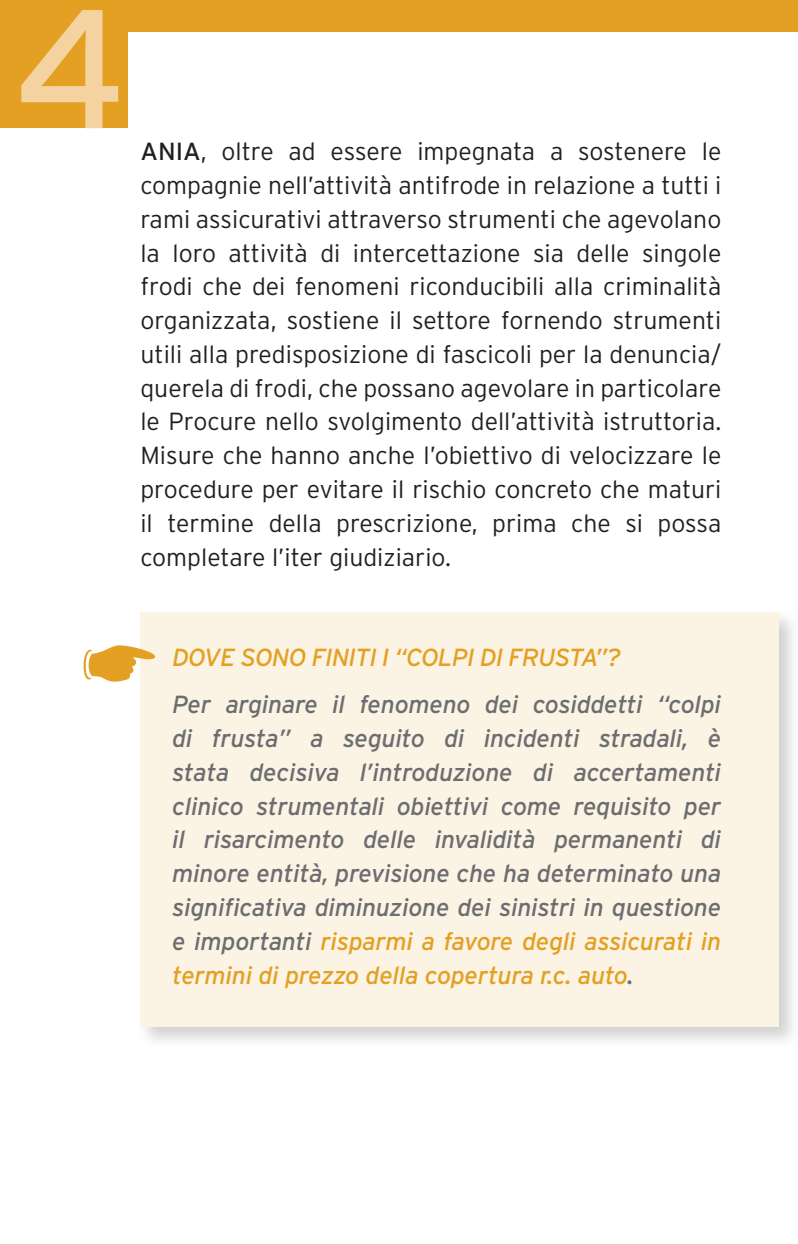
<style>
.page{position:relative;width:798px;height:1244px;background:#fff}
.page>*{position:absolute;margin:0;border:0;box-sizing:border-box;transform-origin:0 0}
.t1{font:168.75px "Interstate";color:#f4d3a0}
.t2{font:300 24.75px/33.8px "Interstate";color:#231f20;text-align:justify}
.t3{font:italic 24.75px/33.8px "Interstate";letter-spacing:-.01em;color:#6c6d70;text-align:justify}
.t4{font:italic 24.75px "Interstate";letter-spacing:-.03em;color:#e3a023}
.s1{font-weight:400}
.s2{color:#e3a023}
</style>
<div class="page">
<div style="left:0;top:0;width:797px;height:31px;background:#e3a023"></div>
<div style="left:0;top:0;width:128px;height:128px;background:#e3a023"></div>
<div style="left:137px;top:609px;width:660px;height:440px;background:#231f20;opacity:.2"></div>
<div style="left:140px;top:612px;width:638px;height:415px;background:#fbf3e4"></div>
<svg style="left:137px;top:645px;width:18px;height:36px"></svg>
<h1 class="t1" style="left:14px;top:-26px;width:114px">4</h1>
<p class="t2" style="left:140px;top:134px;width:582px"><span class="s1">ANIA</span>, oltre ad essere impegnata a sostenere le compagnie nell’attività antifrode in relazione a tutti i rami assicurativi attraverso strumenti che agevolano la loro attività di intercettazione sia delle singole frodi che dei fenomeni riconducibili alla criminalità organizzata, sostiene il settore fornendo strumenti utili alla predisposizione di fascicoli per la denuncia/ querela di frodi, che possano agevolare in particolare le Procure nello svolgimento dell’attività istruttoria.<br>Misure che hanno anche l’obiettivo di velocizzare le procedure per evitare il rischio concreto che maturi il termine della prescrizione, prima che si possa completare l’iter giudiziario.</p>
<p class="t4" style="left:172px;top:643px;width:450px">DOVE SONO FINITI I “COLPI DI FRUSTA”?</p>
<p class="t3" style="left:172px;top:687px;width:550px">Per arginare il fenomeno dei cosiddetti “colpi di frusta” a seguito di incidenti stradali, è stata decisiva l’introduzione di accertamenti clinico strumentali obiettivi come requisito per il risarcimento delle invalidità permanenti di minore entità, previsione che ha determinato una significativa diminuzione dei sinistri in questione e importanti <span class="s2">risparmi a favore degli assicurati in termini di prezzo della copertura r.c. auto</span>.</p>
</div>
